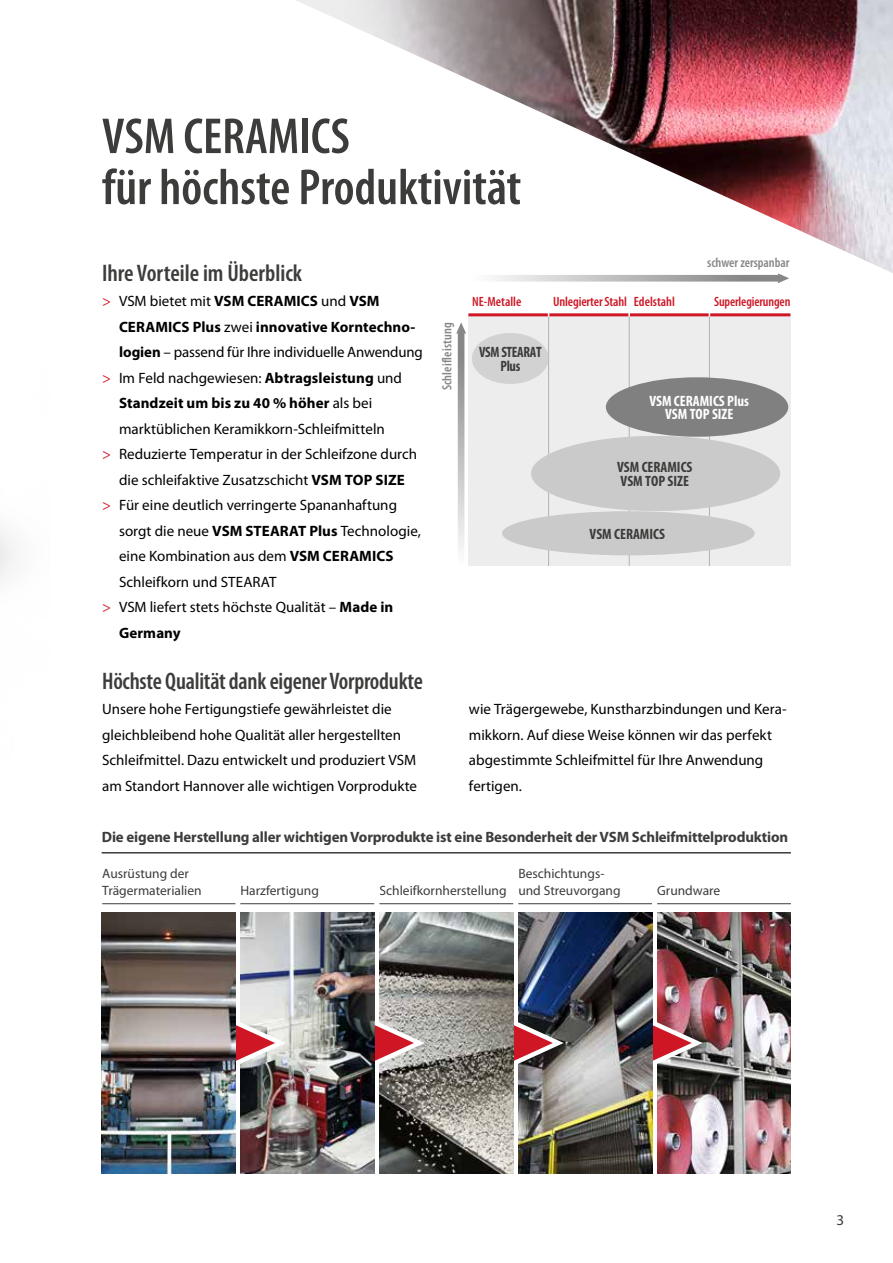
<style>
.page{position:relative;width:893px;height:1263px;background:#fff}
.page>*{position:absolute;margin:0;border:0;box-sizing:border-box;transform-origin:0 0}
.t1{font:600 condensed 51px/51px "Myriad Pro";color:#3c3c3b}
.t2{font:600 condensed 24px "Myriad Pro";letter-spacing:-.01em;color:#3c3c3b}
.t3{font:15px/25.5px "Myriad Pro";color:#000}
.t4{font:700 15px "Myriad Pro";letter-spacing:-.01em;color:#3c3c3b}
.t5{font:700 15px "Myriad Pro";letter-spacing:.005em;color:#000}
.t6{font:700 condensed 15px/13.5px "Myriad Pro";color:#3c3c3b}
.t7{font:700 condensed 15px/13.5px "Myriad Pro";color:#fff;text-align:center}
.t8{font:700 condensed 15px/13.5px "Myriad Pro";letter-spacing:-.02em;color:#3c3c3b;text-align:center;scale:.95 1}
.t9{font:15px "Myriad Pro";color:#3c3c3b}
.t10{font:13.5px/16.2px "Myriad Pro";color:#3c3c3b}
.t11{font:600 condensed 13.5px "Myriad Pro";letter-spacing:-.01em;color:#ce1625}
.t12{font:600 condensed 13.5px "Myriad Pro";color:#878787}
.s1{color:#ce1625}
.s2{font-weight:700}
.s3{font-weight:400}
</style>
<div class="page">
<img style="left:342px;top:0;width:551px;height:273px">
<img style="left:657px;top:912px;width:134px;height:262px">
<img style="left:652px;top:1014px;width:56px;height:57px">
<img style="left:518px;top:912px;width:134px;height:262px">
<svg style="left:513px;top:1014px;width:56px;height:57px;background:#7e5659"></svg>
<img style="left:379px;top:912px;width:134px;height:262px">
<svg style="left:374px;top:1014px;width:56px;height:57px;background:#bd9595"></svg>
<img style="left:241px;top:912px;width:133px;height:262px">
<svg style="left:235px;top:1014px;width:56px;height:57px"></svg>
<img style="left:102px;top:912px;width:133px;height:262px">
<hr style="left:102px;top:903px;width:133px;height:1px;background:#3c3c3b">
<hr style="left:240px;top:903px;width:134px;height:1px;background:#3c3c3b">
<hr style="left:379px;top:903px;width:134px;height:1px;background:#3c3c3b">
<hr style="left:518px;top:903px;width:134px;height:1px;background:#3c3c3b">
<hr style="left:657px;top:903px;width:134px;height:1px;background:#3c3c3b">
<hr style="left:102px;top:852px;width:689px;height:1px;background:#3c3c3b">
<div style="left:468px;top:292px;width:322px;height:274px;background:#ededed"></div>
<hr style="left:709px;top:316px;width:1px;height:250px;background:#b3b2b2">
<hr style="left:629px;top:316px;width:1px;height:250px;background:#b3b2b2">
<div style="left:710px;top:286px;width:81px;height:29px;background:#fff"></div>
<svg style="left:456px;top:322px;width:10px;height:227px"></svg>
<hr style="left:710px;top:313px;width:80px;height:3px;background:#ce1625">
<hr style="left:548px;top:316px;width:1px;height:250px;background:#b3b2b2">
<div style="left:531px;top:436px;width:249px;height:75px;background:#cacaca;border-radius:50%"></div>
<div style="left:502px;top:511px;width:253px;height:44px;background:#cacaca;border-radius:50%"></div>
<svg style="left:468px;top:273px;width:321px;height:43px"></svg>
<hr style="left:628px;top:287px;width:2px;height:29px;background:#fff">
<div style="left:606px;top:377px;width:182px;height:60px;background:#818080;border-radius:50%"></div>
<div style="left:472px;top:333px;width:77px;height:51px;background:#d2d2d2;border-radius:50%"></div>
<h1 class="t1" style="left:102px;top:112px;width:421px">VSM CERAMICS<br>für höchste Produktivität</h1>
<p class="t12" style="left:707px;top:255px;width:84px">schwer zerspanbar</p>
<h2 class="t2" style="left:102px;top:260px;width:202px">Ihre Vorteile im Überblick</h2>
<p class="t3" style="left:102px;top:289px;width:279px"><span class="s1">&gt;</span> VSM bietet mit <span class="s2">VSM CERAMICS</span> und <span class="s2">VSM</span></p>
<p class="t5" style="left:119px;top:318px;width:298px">CERAMICS Plus <span class="s3">zwei</span> innovative Korntechno-</p>
<p class="t3" style="left:119px;top:340px;width:305px"><span class="s2">logien</span> – passend für Ihre individuelle Anwendung</p>
<p class="t3" style="left:102px;top:365px;width:301px"><span class="s1">&gt;</span> Im Feld nachgewiesen: <span class="s2">Abtragsleistung</span> und</p>
<p class="t5" style="left:119px;top:395px;width:255px">Standzeit um bis zu 40 % höher <span class="s3">als bei</span></p>
<p class="t3" style="left:119px;top:416px;width:267px">marktüblichen Keramikkorn-Schleifmitteln</p>
<p class="t3" style="left:102px;top:442px;width:316px"><span class="s1">&gt;</span> Reduzierte Temperatur in der Schleifzone durch</p>
<p class="t3" style="left:119px;top:467px;width:287px">die schleifaktive Zusatzschicht <span class="s2">VSM TOP SIZE</span></p>
<p class="t3" style="left:102px;top:493px;width:296px"><span class="s1">&gt;</span> Für eine deutlich verringerte Spananhaftung</p>
<p class="t3" style="left:119px;top:518px;width:303px">sorgt die neue <span class="s2">VSM STEARAT Plus</span> Technologie,</p>
<p class="t3" style="left:119px;top:544px;width:276px">eine Kombination aus dem <span class="s2">VSM CERAMICS</span></p>
<p class="t3" style="left:119px;top:569px;width:159px">Schleifkorn und STEARAT</p>
<p class="t3" style="left:102px;top:595px;width:293px"><span class="s1">&gt;</span> VSM liefert stets höchste Qualität – <span class="s2">Made in</span></p>
<p class="t5" style="left:119px;top:624px;width:63px">Germany</p>
<h2 class="t2" style="left:102px;top:668px;width:322px">Höchste Qualität dank eigener Vorprodukte</h2>
<p class="t3" style="left:102px;top:697px;width:316px">Unsere hohe Fertigungstiefe gewährleistet die gleichbleibend hohe Qualität aller hergestellten Schleifmittel. Dazu entwickelt und produziert VSM am Standort Hannover alle wichtigen Vorprodukte</p>
<p class="t3" style="left:469px;top:697px;width:319px">wie Trägergewebe, Kunstharzbindungen und Kera&shy;mikkorn. Auf diese Weise können wir das perfekt abgestimmte Schleifmittel für Ihre Anwendung fertigen.</p>
<p class="t11" style="left:472px;top:294px;width:51px">NE-Metalle</p>
<p class="t11" style="left:553px;top:294px;width:123px">Unlegierter Stahl Edelstahl</p>
<p class="t11" style="left:714px;top:294px;width:78px">Superlegierungen</p>
<p class="t12" style="left:440px;top:390px;width:69px;rotate:-90deg">Schleifleistung</p>
<p class="t8" style="left:479px;top:346px;width:68px">VSM STEARAT<br>Plus</p>
<p class="t7" style="left:649px;top:394px;width:101px">VSM CERAMICS Plus<br>VSM TOP SIZE</p>
<p class="t6" style="left:617px;top:461px;width:77px">VSM CERAMICS<br>VSM TOP SIZE</p>
<p class="t6" style="left:590px;top:527px;width:77px">VSM CERAMICS</p>
<p class="t4" style="left:102px;top:828px;width:688px">Die eigene Herstellung aller wichtigen Vorprodukte ist eine Besonderheit der VSM Schleifmittelproduktion</p>
<p class="t10" style="left:102px;top:866px;width:101px">Ausrüstung der<br>Trägermaterialien</p>
<p class="t10" style="left:240px;top:882px;width:80px">Harzfertigung</p>
<p class="t10" style="left:379px;top:882px;width:129px">Schleifkornherstellung</p>
<p class="t10" style="left:518px;top:866px;width:104px">Beschichtungs&shy;und Streuvorgang</p>
<p class="t10" style="left:657px;top:882px;width:65px">Grundware</p>
<p class="t9" style="left:837px;top:1211px;width:9px">3</p>
</div>
